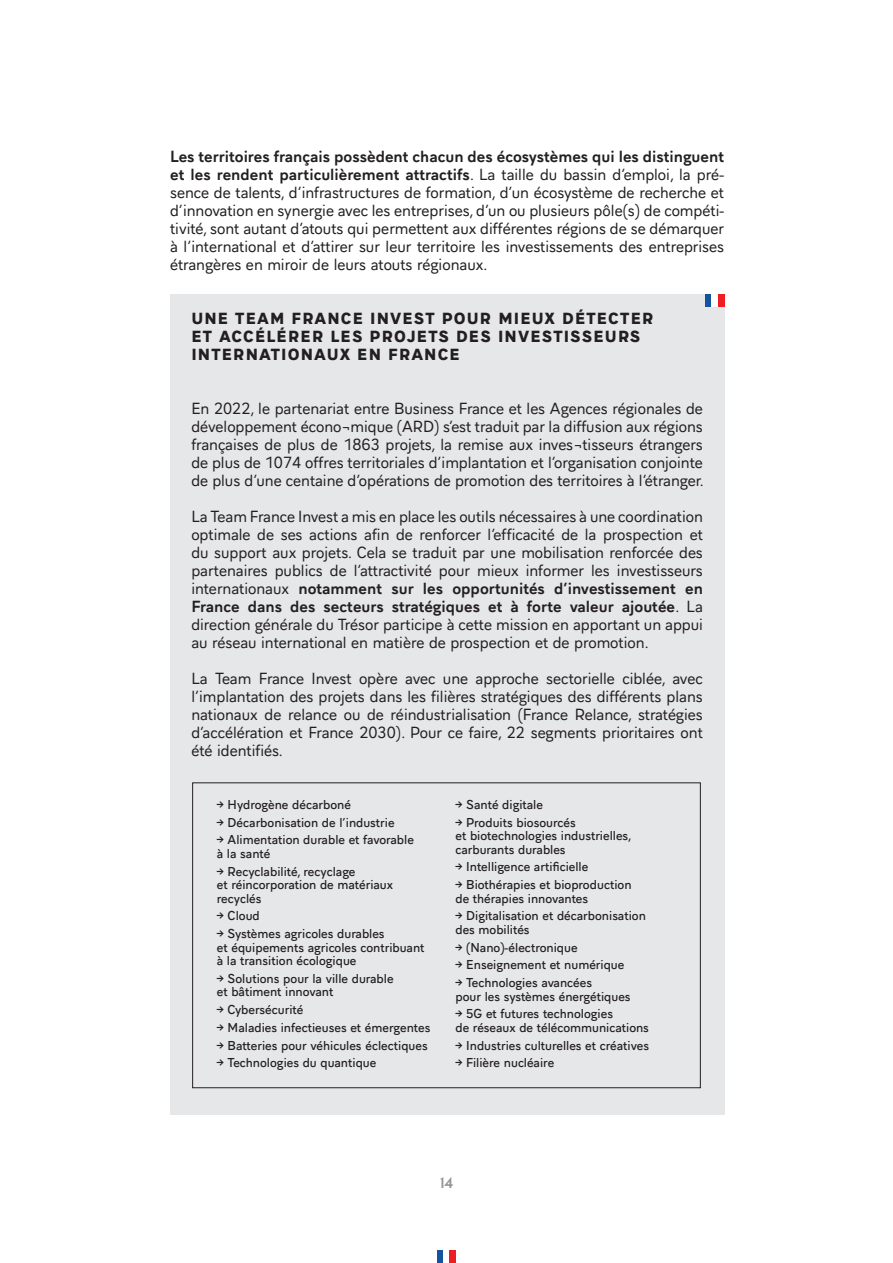
<style>
.page{position:relative;width:893px;height:1263px;background:#fff}
.page>*{position:absolute;margin:0;border:0;box-sizing:border-box;transform-origin:0 0}
.encadrés{font:15px/18px "Aiglon Pro";color:#231f20;text-align:justify}
.Corps_de_texte{font:15px/18px "Aiglon Pro";color:#231f20;text-align:justify}
.titres_encadres{font:800 15px/18px "Aiglon Pro";letter-spacing:.075em;color:#231f20}
.t1{font:15px "France";color:#939598}
.t2{font:600 12px/13.5px "Aiglon Pro";color:#231f20}
.s1{font-weight:700}
</style>
<div class="page">
<div style="left:170px;top:294px;width:554px;height:820px;background:#e6e7e9"></div>
<div style="left:705px;top:294px;width:7px;height:13px;background:#1353a2"></div>
<div style="left:712px;top:294px;width:6px;height:13px;background:#fff"></div>
<div style="left:718px;top:294px;width:6px;height:13px;background:#ee1d23"></div>
<div style="left:437px;top:1250px;width:6px;height:13px;background:#1353a2"></div>
<div style="left:450px;top:1250px;width:6px;height:13px;background:#ee1d23"></div>
<div style="left:192px;top:782px;width:509px;height:306px;border:1px solid #231f20"></div>
<p class="Corps_de_texte" style="left:170px;top:146px;width:556px"><span class="s1">Les territoires français possèdent chacun des écosystèmes qui les distinguent et les rendent particulièrement attractifs</span>. La taille du bassin d’emploi, la pré&shy;sence de talents, d’infrastructures de formation, d’un écosystème de recherche et d’innovation en synergie avec les entreprises, d’un ou plusieurs pôle(s) de compéti&shy;tivité, sont autant d’atouts qui permettent aux différentes régions de se démarquer à l’international et d’attirer sur leur territoire les investissements des entreprises étrangères en miroir de leurs atouts régionaux.</p>
<p class="titres_encadres" style="left:191px;top:308px;width:464px">UNE TEAM FRANCE INVEST POUR MIEUX DÉTECTER<br>ET ACCÉLÉRER LES PROJETS DES INVESTISSEURS<br>INTERNATIONAUX EN FRANCE</p>
<p class="encadrés" style="left:191px;top:398px;width:514px">En 2022, le partenariat entre Business France et les Agences régionales de développement écono¬mique (ARD) s’est traduit par la diffusion aux régions françaises de plus de 1863 projets, la remise aux inves¬tisseurs étrangers de plus de 1074 offres territoriales d’implantation et l’organisation conjointe de plus d’une centaine d’opérations de promotion des territoires à l’étranger.</p>
<p class="encadrés" style="left:191px;top:506px;width:513px">La Team France Invest a mis en place les outils nécessaires à une coordination optimale de ses actions afin de renforcer l’efficacité de la prospection et du support aux projets. Cela se traduit par une mobilisation renforcée des partenaires publics de l’attractivité pour mieux informer les investisseurs internationaux <span class="s1">notamment sur les opportunités d’investissement en France dans des secteurs stratégiques et à forte valeur ajoutée</span>. La direction générale du Trésor participe à cette mission en apportant un appui au réseau international en matière de prospection et de promotion.</p>
<p class="encadrés" style="left:191px;top:668px;width:513px">La Team France Invest opère avec une approche sectorielle ciblée, avec l’implantation des projets dans les filières stratégiques des différents plans nationaux de relance ou de réindustrialisation (France Relance, stratégies d’accélération et France 2030). Pour ce faire, 22 segments prioritaires ont été identifiés.</p>
<p class="t2" style="left:217px;top:796px;width:136px">→ Hydrogène décarboné</p>
<p class="t2" style="left:217px;top:814px;width:179px">→ Décarbonisation de l’industrie</p>
<p class="t2" style="left:217px;top:832px;width:199px">→ Alimentation durable et favorable à la santé</p>
<p class="t2" style="left:217px;top:863px;width:178px">→ Recyclabilité, recyclage<br>et réincorporation de matériaux recyclés</p>
<p class="t2" style="left:217px;top:908px;width:44px">→ Cloud</p>
<p class="t2" style="left:217px;top:926px;width:209px">→ Systèmes agricoles durables<br>et équipements agricoles contribuant à la transition écologique</p>
<p class="t2" style="left:217px;top:970px;width:178px">→ Solutions pour la ville durable et bâtiment innovant</p>
<p class="t2" style="left:217px;top:1002px;width:88px">→ Cybersécurité</p>
<p class="t2" style="left:217px;top:1019px;width:215px">→ Maladies infectieuses et émergentes</p>
<p class="t2" style="left:217px;top:1037px;width:212px">→ Batteries pour véhicules éclectiques</p>
<p class="t2" style="left:217px;top:1055px;width:161px">→ Technologies du quantique</p>
<p class="t2" style="left:455px;top:796px;width:89px">→ Santé digitale</p>
<p class="t2" style="left:455px;top:814px;width:178px">→ Produits biosourcés<br>et biotechnologies industrielles, carburants durables</p>
<p class="t2" style="left:455px;top:859px;width:134px">→ Intelligence artificielle</p>
<p class="t2" style="left:455px;top:877px;width:178px">→ Biothérapies et bioproduction de thérapies innovantes</p>
<p class="t2" style="left:455px;top:908px;width:192px">→ Digitalisation et décarbonisation des mobilités</p>
<p class="t2" style="left:455px;top:939px;width:124px">→ (Nano)-électronique</p>
<p class="t2" style="left:455px;top:957px;width:170px">→ Enseignement et numérique</p>
<p class="t2" style="left:455px;top:975px;width:177px">→ Technologies avancées<br>pour les systèmes énergétiques</p>
<p class="t2" style="left:455px;top:1006px;width:195px">→ 5G et futures technologies<br>de réseaux de télécommunications</p>
<p class="t2" style="left:455px;top:1037px;width:195px">→ Industries culturelles et créatives</p>
<p class="t2" style="left:455px;top:1055px;width:100px">→ Filière nucléaire</p>
<p class="t1" style="left:440px;top:1173px;width:15px">14</p>
</div>
